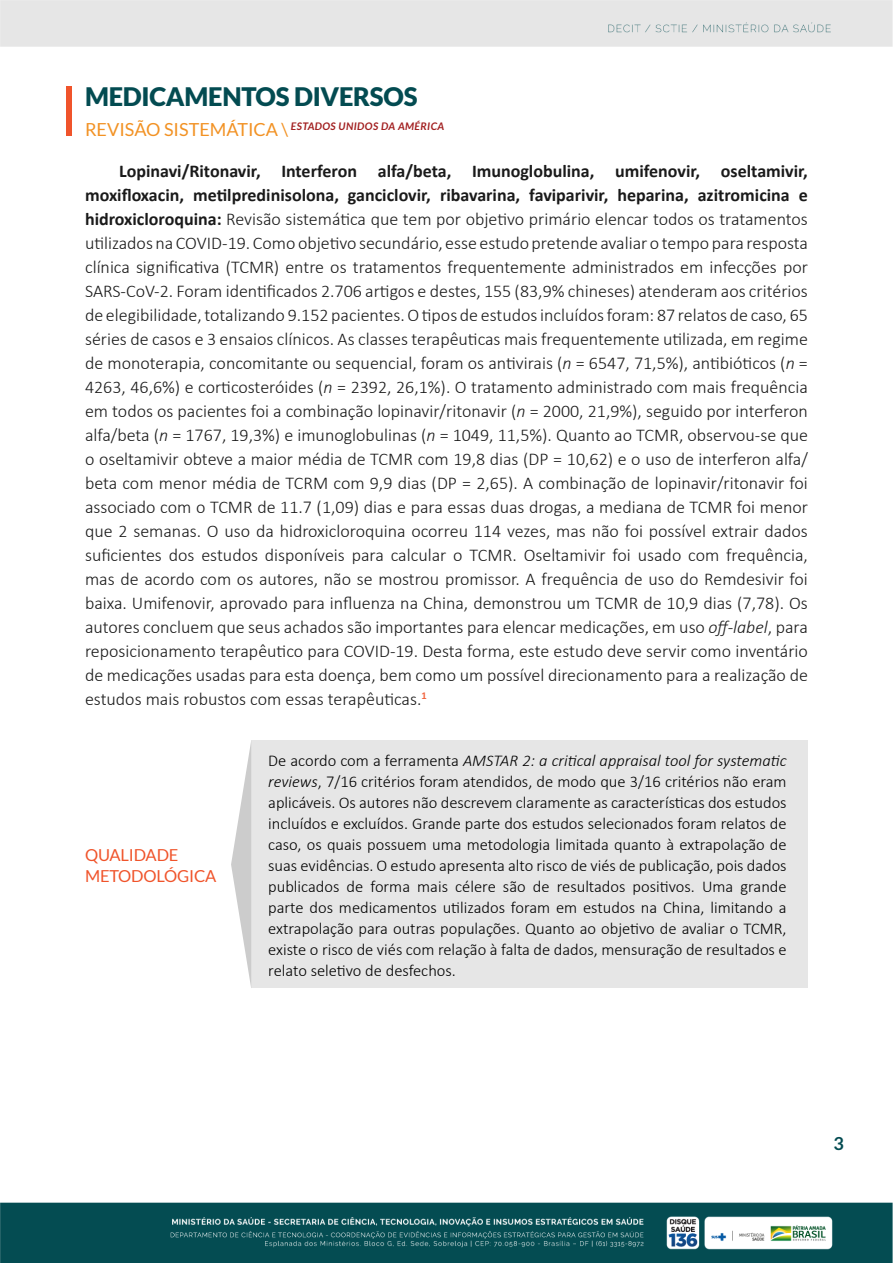
<style>
.page{position:relative;width:893px;height:1263px;background:#fff}
.page>*{position:absolute;margin:0;border:0;box-sizing:border-box;transform-origin:0 0}
.t1{font:900 25.5px "Lato";letter-spacing:-.01em;color:#034b51}
.t2{font:300 18px/24px "Calibri";color:#1a1a1a;text-align:justify}
.t3{font:700 18px "Lato";color:#034b51}
.t4{font:300 16.5px/21px "Calibri";color:#000;text-align:justify}
.t5{font:16.5px/21px "Lato";letter-spacing:-.01em;color:#f0542b}
.t6{font:italic 700 10.5px "Lato";letter-spacing:.04em;color:#a22021}
.s1{font-weight:400;font-style:normal;font-size:18px;color:#f29224}
.s2{font-weight:700}
.s3{font-style:italic}
</style>
<div class="page">
<img style="left:0;top:0;width:893px;height:1263px">
<div style="left:85px;top:740px;width:146px;height:248px;background:#fff"></div>
<div style="left:251px;top:740px;width:557px;height:248px;background:#e6e6e6"></div>
<svg style="left:231px;top:740px;width:20px;height:248px"></svg>
<div style="left:66px;top:86px;width:6px;height:50px;background:#f0542b"></div>
<h1 class="t1" style="left:85px;top:81px;width:334px">MEDICAMENTOS DIVERSOS</h1>
<p class="t6" style="left:85px;top:120px;width:361px"><span class="s1">REVISÃO SISTEMÁTICA \</span> ESTADOS UNIDOS DA AMÉRICA</p>
<p class="t2" style="left:85px;top:159px;width:724px;text-indent:34px"><span class="s2">Lopinavi/Ritonavir, Interferon alfa/beta, Imunoglobulina, umifenovir, oseltamivir, moxifloxacin, metilpredinisolona, ganciclovir, ribavarina, faviparivir, heparina, azitromicina e hidroxicloroquina:</span> Revisão sistemática que tem por objetivo primário elencar todos os tratamentos utilizados na COVID-19. Como objetivo secundário, esse estudo pretende avaliar o tempo para resposta clínica significativa (TCMR) entre os tratamentos frequentemente administrados em infecções por SARS-CoV-2. Foram identificados 2.706 artigos e destes, 155 (83,9% chineses) atenderam aos critérios de elegibilidade, totalizando 9.152 pacientes. O tipos de estudos incluídos foram: 87 relatos de caso, 65 séries de casos e 3 ensaios clínicos. As classes terapêuticas mais frequentemente utilizada, em regime de monoterapia, concomitante ou sequencial, foram os antivirais (<span class="s3">n</span> = 6547, 71,5%), antibióticos (<span class="s3">n</span> = 4263, 46,6%) e corticosteróides (<span class="s3">n</span> = 2392, 26,1%). O tratamento administrado com mais frequência em todos os pacientes foi a combinação lopinavir/ritonavir (<span class="s3">n</span> = 2000, 21,9%), seguido por interferon alfa/beta (<span class="s3">n</span> = 1767, 19,3%) e imunoglobulinas (<span class="s3">n</span> = 1049, 11,5%). Quanto ao TCMR, observou-se que o oseltamivir obteve a maior média de TCMR com 19,8 dias (DP = 10,62) e o uso de interferon alfa/ beta com menor média de TCRM com 9,9 dias (DP = 2,65). A combinação de lopinavir/ritonavir foi associado com o TCMR de 11.7 (1,09) dias e para essas duas drogas, a mediana de TCMR foi menor que 2 semanas. O uso da hidroxicloroquina ocorreu 114 vezes, mas não foi possível extrair dados suficientes dos estudos disponíveis para calcular o TCMR. Oseltamivir foi usado com frequência, mas de acordo com os autores, não se mostrou promissor. A frequência de uso do Remdesivir foi baixa. Umifenovir, aprovado para influenza na China, demonstrou um TCMR de 10,9 dias (7,78). Os autores concluem que seus achados são importantes para elencar medicações, em uso <span class="s3">off-label</span>, para reposicionamento terapêutico para COVID-19. Desta forma, este estudo deve servir como inventário de medicações usadas para esta doença, bem como um possível direcionamento para a realização de estudos mais robustos com essas terapêuticas.<sup>1</sup></p>
<p class="t5" style="left:85px;top:844px;width:133px">QUALIDADE<br>METODOLÓGICA</p>
<p class="t4" style="left:268px;top:749px;width:520px">De acordo com a ferramenta <span class="s3">AMSTAR 2: a critical appraisal tool for systematic reviews</span>, 7/16 critérios foram atendidos, de modo que 3/16 critérios não eram aplicáveis. Os autores não descrevem claramente as características dos estudos incluídos e excluídos. Grande parte dos estudos selecionados foram relatos de caso, os quais possuem uma metodologia limitada quanto à extrapolação de suas evidências. O estudo apresenta alto risco de viés de publicação, pois dados publicados de forma mais célere são de resultados positivos. Uma grande parte dos medicamentos utilizados foram em estudos na China, limitando a extrapolação para outras populações. Quanto ao objetivo de avaliar o TCMR, existe o risco de viés com relação à falta de dados, mensuração de resultados e relato seletivo de desfechos.</p>
<p class="t3" style="left:833px;top:1133px;width:12px">3</p>
</div>
